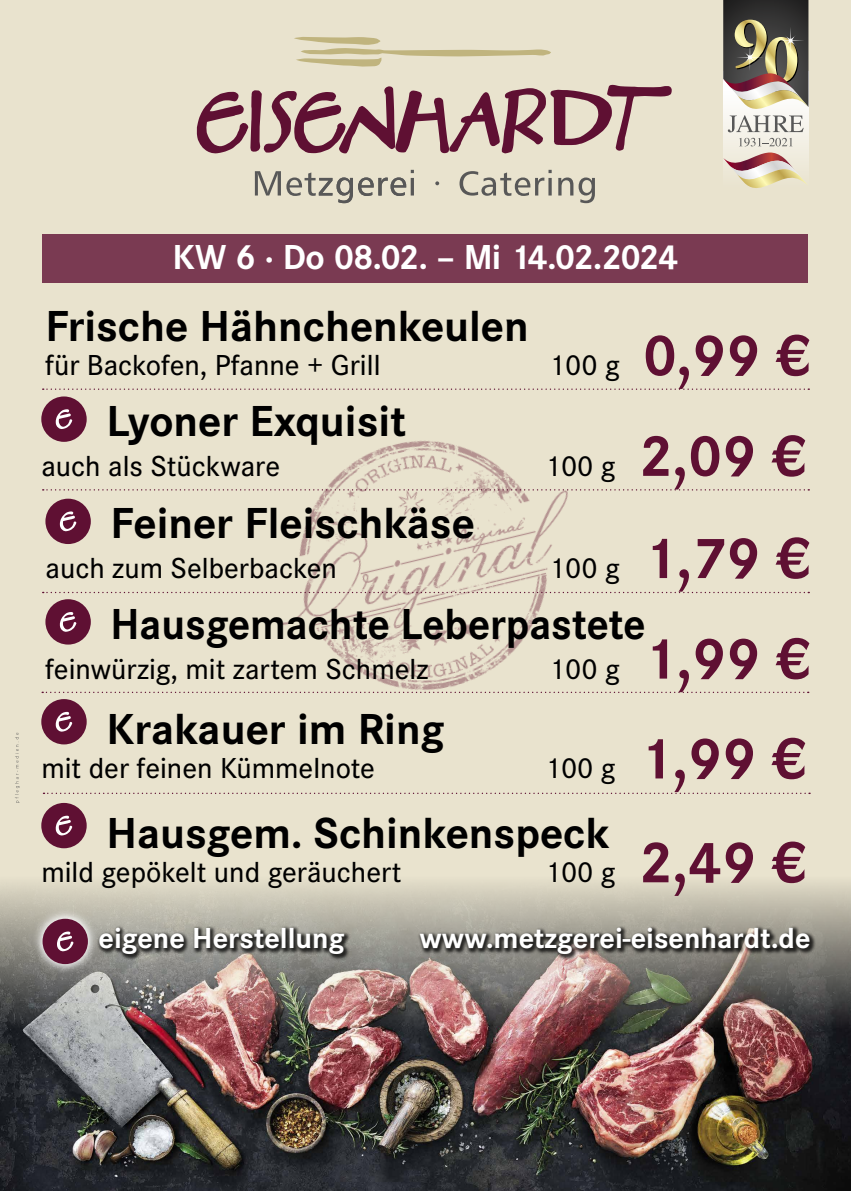
<style>
.page{position:relative;width:851px;height:1191px;background:#fff}
.page>*{position:absolute;margin:0;border:0;box-sizing:border-box;transform-origin:0 0}
.t1{font:700 60px "Corporate S";color:#5f1033}
.t2{font:700 45px "Corporate S";color:#000}
.t3{font:700 45px "Corporate S";color:#000;scale:.95 1}
.t4{font:700 36px "Corporate S Pro";letter-spacing:-.045em;color:#fff}
.t5{font:500 30px "Corporate S";color:#000}
.t6{font:700 30px "Corporate S";color:#fff}
.s1{font-weight:500;font-size:30px;color:#000}
</style>
<div class="page">
<div style="left:0;top:0;width:850px;height:1191px;background:#e9e3ce"></div>
<img style="left:0;top:883px;width:850px;height:308px">
<img style="left:231px;top:440px;width:389px;height:250px">
<svg style="left:15px;top:732px;width:5px;height:71px"></svg>
<div style="left:43px;top:234px;width:765px;height:49px;background:#7a3a52"></div>
<svg style="left:255px;top:170px;width:340px;height:33px"></svg>
<svg style="left:197px;top:85px;width:474px;height:69px"></svg>
<svg style="left:294px;top:37px;width:257px;height:30px"></svg>
<svg style="left:33px;top:908px;width:65px;height:66px;background:#acaaa3"></svg>
<div style="left:43px;top:918px;width:45px;height:46px;background:#5f1033;border-radius:50%"></div>
<svg style="left:57px;top:931px;width:16px;height:20px"></svg>
<div style="left:723px;top:71px;width:85px;height:117px;background:linear-gradient(to right,#f4f1e7,#f4f1e7)"></div>
<svg style="left:723px;top:0;width:85px;height:132px;background:#8a8275"></svg>
<svg style="left:723px;top:138px;width:85px;height:50px"></svg>
<div style="left:97px;top:925px;width:253px;height:35px;background:#000;opacity:.75"></div>
<div style="left:41px;top:396px;width:46px;height:46px;background:#5f1033;border-radius:50%"></div>
<svg style="left:56px;top:409px;width:16px;height:20px"></svg>
<div style="left:45px;top:599px;width:46px;height:45px;background:#5f1033;border-radius:50%"></div>
<svg style="left:60px;top:612px;width:16px;height:20px"></svg>
<div style="left:45px;top:498px;width:46px;height:46px;background:#5f1033;border-radius:50%"></div>
<svg style="left:60px;top:511px;width:16px;height:20px"></svg>
<div style="left:41px;top:803px;width:46px;height:45px;background:#5f1033;border-radius:50%"></div>
<svg style="left:56px;top:815px;width:16px;height:20px"></svg>
<div style="left:41px;top:699px;width:46px;height:45px;background:#5f1033;border-radius:50%"></div>
<svg style="left:56px;top:712px;width:16px;height:20px"></svg>
<svg style="left:43px;top:489px;width:766px;height:1px"></svg>
<svg style="left:43px;top:388px;width:766px;height:2px"></svg>
<svg style="left:43px;top:592px;width:766px;height:1px"></svg>
<svg style="left:42px;top:691px;width:766px;height:2px"></svg>
<svg style="left:43px;top:792px;width:766px;height:2px"></svg>
<div style="left:417px;top:925px;width:398px;height:35px;background:#000;opacity:.75"></div>
<p class="t4" style="left:172px;top:229px;width:507px">KW 6 · Do 08.02. – Mi 14.02.2024</p>
<h2 class="t2" style="left:45px;top:295px;width:485px">Frische Hähnchenkeulen</h2>
<p class="t5" style="left:45px;top:346px;width:337px">für Backofen, Pfanne + Grill</p>
<h2 class="t2" style="left:106px;top:390px;width:301px">Lyoner Exquisit</h2>
<p class="t5" style="left:41px;top:446px;width:240px">auch als Stückware</p>
<h2 class="t2" style="left:110px;top:492px;width:366px">Feiner Fleischkäse</h2>
<p class="t5" style="left:46px;top:548px;width:293px">auch zum Selberbacken</p>
<h1 class="t1" style="left:549px;top:314px;width:262px"><span class="s1">100 g</span> 0,99 €</h1>
<h1 class="t1" style="left:544px;top:414px;width:262px"><span class="s1">100 g</span> 2,09 €</h1>
<h1 class="t1" style="left:549px;top:516px;width:262px"><span class="s1">100 g</span> 1,79 €</h1>
<h2 class="t3" style="left:110px;top:592px;width:564px">Hausgemachte Leberpastete</h2>
<p class="t5" style="left:45px;top:649px;width:384px">feinwürzig, mit zartem Schmelz</p>
<h1 class="t1" style="left:549px;top:617px;width:262px"><span class="s1">100 g</span> 1,99 €</h1>
<h2 class="t2" style="left:106px;top:698px;width:339px">Krakauer im Ring</h2>
<p class="t5" style="left:41px;top:749px;width:335px">mit der feinen Kümmelnote</p>
<h1 class="t1" style="left:544px;top:717px;width:262px"><span class="s1">100 g</span> 1,99 €</h1>
<h2 class="t2" style="left:106px;top:802px;width:504px">Hausgem. Schinkenspeck</h2>
<p class="t5" style="left:41px;top:852px;width:362px">mild gepökelt und geräuchert</p>
<h1 class="t1" style="left:544px;top:821px;width:262px"><span class="s1">100 g</span> 2,49 €</h1>
<p class="t6" style="left:99px;top:917px;width:247px">eigene Herstellung</p>
<p class="t6" style="left:419px;top:917px;width:392px">www.metzgerei-eisenhardt.de</p>
</div>
